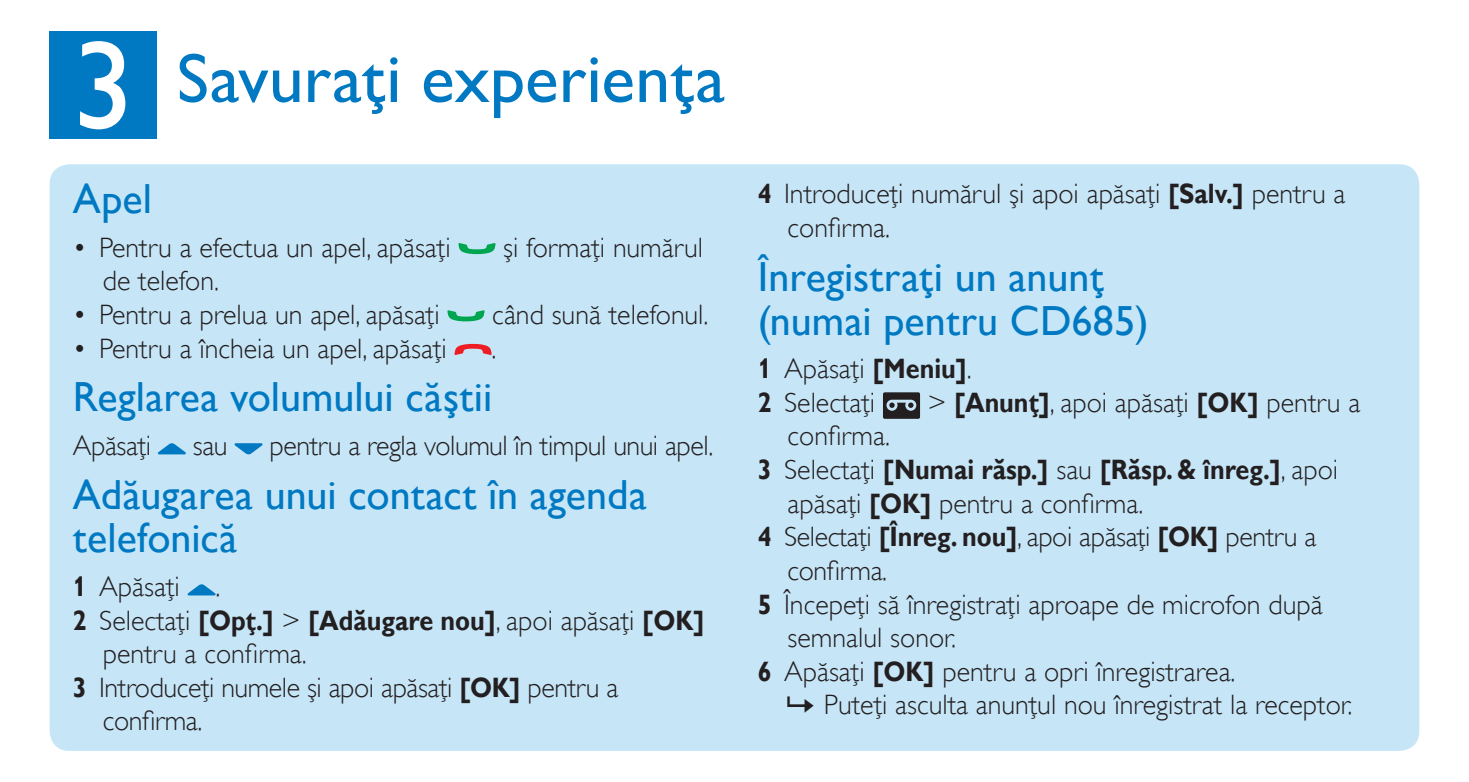
<style>
.page{position:relative;width:1469px;height:782px;background:#fff}
.page>*{position:absolute;margin:0;border:0;box-sizing:border-box;transform-origin:0 0}
.t1{font:70px "Gill Sans Alt One WGL";color:#0079c2}
.t2{font:42px/43.8px "Gill Sans Alt One WGL";color:#0079c2}
.t3{font:28px/33.6px "Gill Sans Alt One WGL Light";color:#231f20}
.t4{font:700 28px "Gill Sans Alt One WGL";color:#231f20;scale:.9 1}
.s1{font-size:126px;color:#fff}
.s2{font-family:"Gill Sans Alt One WGL";font-weight:700}
.s3{font-family:"Gill Sans Alt One WGL Light";font-weight:400}
</style>
<div class="page">
<div style="left:50px;top:31px;width:107px;height:108px;background:#0079c2"></div>
<div style="left:50px;top:164px;width:1369px;height:586px;background:#c6e6f8;border-radius:20px"></div>
<svg style="left:458px;top:243px;width:37px;height:11px"></svg>
<svg style="left:447px;top:310px;width:37px;height:11px"></svg>
<svg style="left:454px;top:344px;width:37px;height:11px"></svg>
<svg style="left:157px;top:443px;width:29px;height:11px"></svg>
<svg style="left:234px;top:443px;width:29px;height:11px"></svg>
<svg style="left:187px;top:584px;width:29px;height:11px"></svg>
<svg style="left:883px;top:392px;width:37px;height:26px"></svg>
<h1 class="t1" style="left:72px;top:30px;width:655px"><span class="s1">3</span> Savuraţi experienţa</h1>
<h2 class="t2" style="left:73px;top:177px;width:81px">Apel</h2>
<p class="t3" style="left:73px;top:230px;width:379px">• Pentru a efectua un apel, apăsaţi</p>
<p class="t3" style="left:503px;top:230px;width:201px">şi formaţi numărul</p>
<p class="t3" style="left:103px;top:264px;width:118px">de telefon.</p>
<p class="t3" style="left:73px;top:298px;width:368px">• Pentru a prelua un apel, apăsaţi</p>
<p class="t3" style="left:492px;top:298px;width:218px">când sună telefonul.</p>
<p class="t3" style="left:73px;top:331px;width:375px">• Pentru a încheia un apel, apăsaţi</p>
<p class="t3" style="left:491px;top:331px;width:6px">.</p>
<h2 class="t2" style="left:73px;top:375px;width:421px">Reglarea volumului căştii</h2>
<p class="t3" style="left:73px;top:428px;width:79px">Apăsaţi</p>
<p class="t3" style="left:193px;top:428px;width:36px">sau</p>
<p class="t3" style="left:269px;top:428px;width:445px">pentru a regla volumul în timpul unui apel.</p>
<h2 class="t2" style="left:73px;top:472px;width:575px">Adăugarea unui contact în agenda telefonică</h2>
<p class="t3" style="left:73px;top:569px;width:108px"><span class="s2">1</span> Apăsaţi</p>
<p class="t3" style="left:215px;top:569px;width:6px">.</p>
<p class="t4" style="left:73px;top:600px;width:703px">2 <span class="s3">Selectaţi</span> [Opţ.] <span class="s3">&gt;</span> [Adăugare nou]<span class="s3">, apoi apăsaţi</span> [OK]</p>
<p class="t3" style="left:103px;top:637px;width:206px">pentru a confirma.</p>
<p class="t3" style="left:73px;top:670px;width:547px"><span class="s2">3</span> Introduceţi numele şi apoi apăsaţi <span class="s2">[OK]</span> pentru a</p>
<p class="t3" style="left:103px;top:704px;width:101px">confirma.</p>
<p class="t3" style="left:787px;top:177px;width:559px;text-indent:-30px"><span class="s2">4</span> Introduceţi numărul şi apoi apăsaţi <span class="s2">[Salv.]</span> pentru a confirma.</p>
<h2 class="t2" style="left:758px;top:254px;width:392px">Înregistraţi un anunţ (numai pentru CD685)</h2>
<p class="t4" style="left:758px;top:349px;width:239px">1 <span class="s3">Apăsaţi</span> [Meniu]<span class="s3">.</span></p>
<p class="t3" style="left:758px;top:385px;width:119px"><span class="s2">2</span> Selectaţi</p>
<p class="t3" style="left:927px;top:385px;width:434px">&gt; <span class="s2">[Anunţ]</span>, apoi apăsaţi <span class="s2">[OK]</span> pentru a</p>
<p class="t3" style="left:787px;top:419px;width:104px">confirma.</p>
<p class="t4" style="left:758px;top:450px;width:646px">3 <span class="s3">Selectaţi</span> [Numai răsp.] <span class="s3">sau</span> [Răsp. &amp; înreg.]<span class="s3">, apoi</span></p>
<p class="t3" style="left:787px;top:486px;width:357px">apăsaţi <span class="s2">[OK]</span> pentru a confirma.</p>
<p class="t3" style="left:758px;top:520px;width:560px"><span class="s2">4</span> Selectaţi <span class="s2">[Înreg. nou]</span>, apoi apăsaţi <span class="s2">[OK]</span> pentru a</p>
<p class="t3" style="left:787px;top:553px;width:101px">confirma.</p>
<p class="t3" style="left:758px;top:587px;width:566px"><span class="s2">5</span> Începeţi să înregistraţi aproape de microfon după</p>
<p class="t3" style="left:787px;top:621px;width:170px">semnalul sonor.</p>
<p class="t3" style="left:758px;top:654px;width:479px"><span class="s2">6</span> Apăsaţi <span class="s2">[OK]</span> pentru a opri înregistrarea.</p>
<p class="t3" style="left:823px;top:688px;width:530px">Puteţi asculta anunţul nou înregistrat la receptor.</p>
</div>
